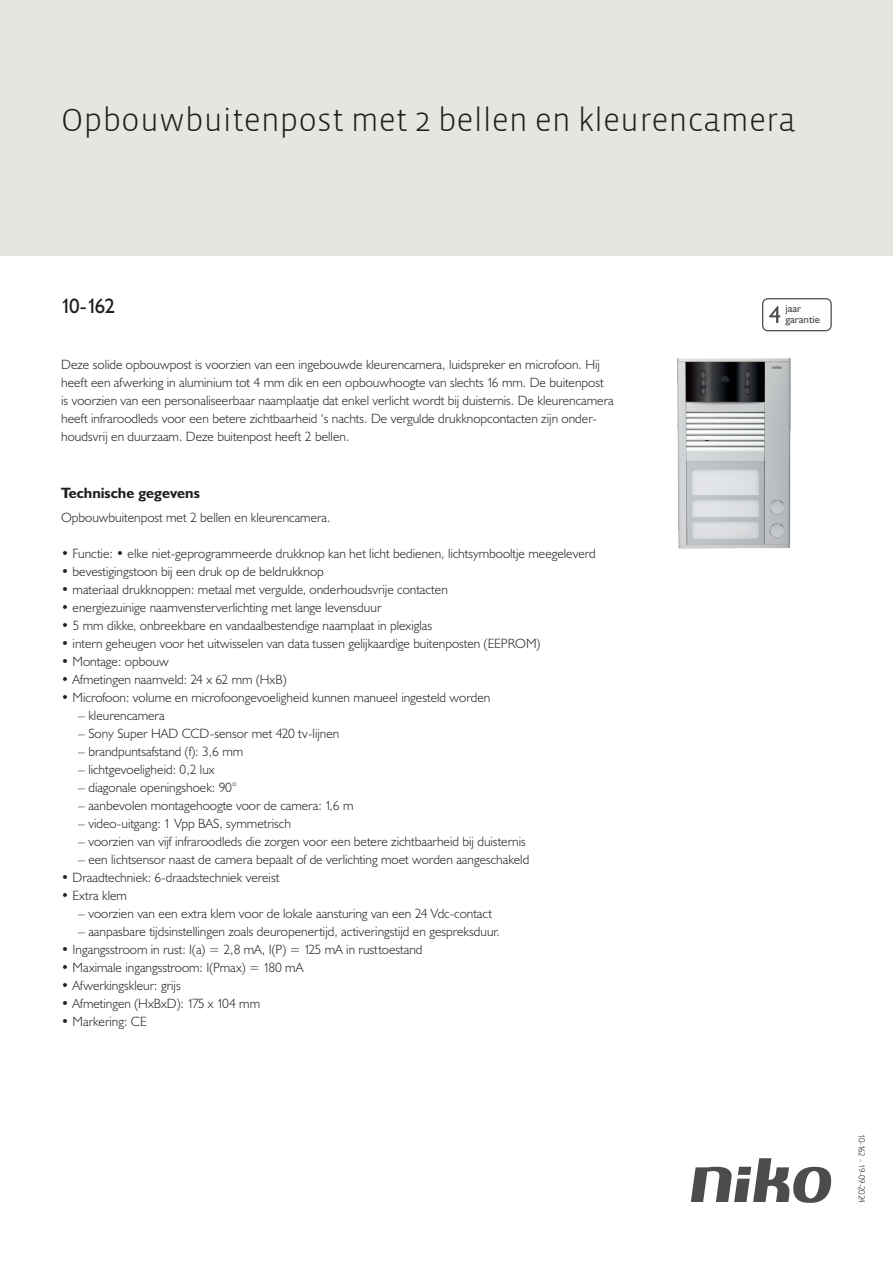
<style>
.page{position:relative;width:893px;height:1263px;background:#fff}
.page>*{position:absolute;margin:0;border:0;box-sizing:border-box;transform-origin:0 0}
.Title_datasheets{font:300 33px "Vista Sans";color:#231f20}
.Article_number{font:21px "Humanist 521 BT";color:#231f20}
.Titles_parts{font:700 15px "Humanist 521 BT";color:#231f20}
.USP_Bullets{font:300 13.5px "Humanist 521 BT";color:#231f20}
.USP_Bullets_level_2{font:300 13.5px "Humanist 521 BT";color:#231f20}
.Platte_tekst_CAB{font:300 13.5px/18px "Humanist 521 BT";color:#231f20}
.t1{font:10.8px/10.8px "Humanist 521 BT";color:#4b4c4d}
.Revision{font:300 9px "Humanist 521 BT";letter-spacing:-.075em;color:#231f20}
</style>
<div class="page">
<svg style="left:691px;top:1158px;width:141px;height:45px"></svg>
<div style="left:0;top:0;width:893px;height:255px;background:#e6e6e0"></div>
<svg style="left:762px;top:298px;width:70px;height:33px"></svg>
<img style="left:677px;top:358px;width:114px;height:191px">
<p class="Title_datasheets" style="left:61px;top:100px;width:736px">Opbouwbuitenpost met 2 bellen en kleurencamera</p>
<p class="Article_number" style="left:61px;top:293px;width:55px">10-162</p>
<p class="t1" style="left:785px;top:303px;width:36px">jaar garantie</p>
<p class="Platte_tekst_CAB" style="left:61px;top:355px;width:554px">Deze solide opbouwpost is voorzien van een ingebouwde kleurencamera, luidspreker en microfoon. Hij heeft een afwerking in aluminium tot 4 mm dik en een opbouwhoogte van slechts 16 mm. De buitenpost is voorzien van een personaliseerbaar naamplaatje dat enkel verlicht wordt bij duisternis. De kleurencamera heeft infraroodleds voor een betere zichtbaarheid ‘s nachts. De vergulde drukknopcontacten zijn onder&shy;houdsvrij en duurzaam. Deze buitenpost heeft 2 bellen.</p>
<p class="Titles_parts" style="left:61px;top:483px;width:140px">Technische gegevens</p>
<p class="Platte_tekst_CAB" style="left:61px;top:508px;width:271px">Opbouwbuitenpost met 2 bellen en kleurencamera.</p>
<p class="USP_Bullets" style="left:61px;top:545px;width:536px">• Functie: • elke niet-geprogrammeerde drukknop kan het licht bedienen, lichtsymbooltje meegeleverd</p>
<p class="USP_Bullets" style="left:61px;top:563px;width:264px">• bevestigingstoon bij een druk op de beldrukknop</p>
<p class="USP_Bullets" style="left:61px;top:581px;width:388px">• materiaal drukknoppen: metaal met vergulde, onderhoudsvrije contacten</p>
<p class="USP_Bullets" style="left:61px;top:599px;width:322px">• energiezuinige naamvensterverlichting met lange levensduur</p>
<p class="USP_Bullets" style="left:61px;top:617px;width:372px">• 5 mm dikke, onbreekbare en vandaalbestendige naamplaat in plexiglas</p>
<p class="USP_Bullets" style="left:61px;top:635px;width:481px">• intern geheugen voor het uitwisselen van data tussen gelijkaardige buitenposten (EEPROM)</p>
<p class="USP_Bullets" style="left:61px;top:653px;width:109px">• Montage: opbouw</p>
<p class="USP_Bullets" style="left:61px;top:671px;width:227px">• Afmetingen naamveld: 24 x 62 mm (HxB)</p>
<p class="USP_Bullets" style="left:61px;top:689px;width:431px">• Microfoon: volume en microfoongevoeligheid kunnen manueel ingesteld worden</p>
<p class="USP_Bullets_level_2" style="left:78px;top:707px;width:88px">– kleurencamera</p>
<p class="USP_Bullets_level_2" style="left:78px;top:725px;width:263px">– Sony Super HAD CCD-sensor met 420 tv-lijnen</p>
<p class="USP_Bullets_level_2" style="left:78px;top:743px;width:167px">– brandpuntsafstand (f): 3,6 mm</p>
<p class="USP_Bullets_level_2" style="left:78px;top:761px;width:138px">– lichtgevoeligheid: 0,2 lux</p>
<p class="USP_Bullets_level_2" style="left:78px;top:779px;width:160px">– diagonale openingshoek: 90°</p>
<p class="USP_Bullets_level_2" style="left:78px;top:797px;width:277px">– aanbevolen montagehoogte voor de camera: 1,6 m</p>
<p class="USP_Bullets_level_2" style="left:78px;top:815px;width:214px">– video-uitgang: 1 Vpp BAS, symmetrisch</p>
<p class="USP_Bullets_level_2" style="left:78px;top:833px;width:449px">– voorzien van vijf infraroodleds die zorgen voor een betere zichtbaarheid bij duisternis</p>
<p class="USP_Bullets_level_2" style="left:78px;top:851px;width:453px">– een lichtsensor naast de camera bepaalt of de verlichting moet worden aangeschakeld</p>
<p class="USP_Bullets" style="left:61px;top:869px;width:220px">• Draadtechniek: 6-draadstechniek vereist</p>
<p class="USP_Bullets" style="left:61px;top:887px;width:67px">• Extra klem</p>
<p class="USP_Bullets_level_2" style="left:78px;top:905px;width:415px">– voorzien van een extra klem voor de lokale aansturing van een 24 Vdc-contact</p>
<p class="USP_Bullets_level_2" style="left:78px;top:923px;width:423px">– aanpasbare tijdsinstellingen zoals deuropenertijd, activeringstijd en gespreksduur.</p>
<p class="USP_Bullets" style="left:61px;top:941px;width:363px">• Ingangsstroom in rust: I(a) = 2,8 mA, I(P) = 125 mA in rusttoestand</p>
<p class="USP_Bullets" style="left:61px;top:959px;width:244px">• Maximale ingangsstroom: I(Pmax) = 180 mA</p>
<p class="USP_Bullets" style="left:61px;top:977px;width:121px">• Afwerkingskleur: grijs</p>
<p class="USP_Bullets" style="left:61px;top:995px;width:200px">• Afmetingen (HxBxD): 175 x 104 mm</p>
<p class="USP_Bullets" style="left:61px;top:1013px;width:87px">• Markering: CE</p>
<p class="Revision" style="left:868px;top:1134px;width:70px;rotate:90deg">10-162 - 19-09-2024</p>
</div>
